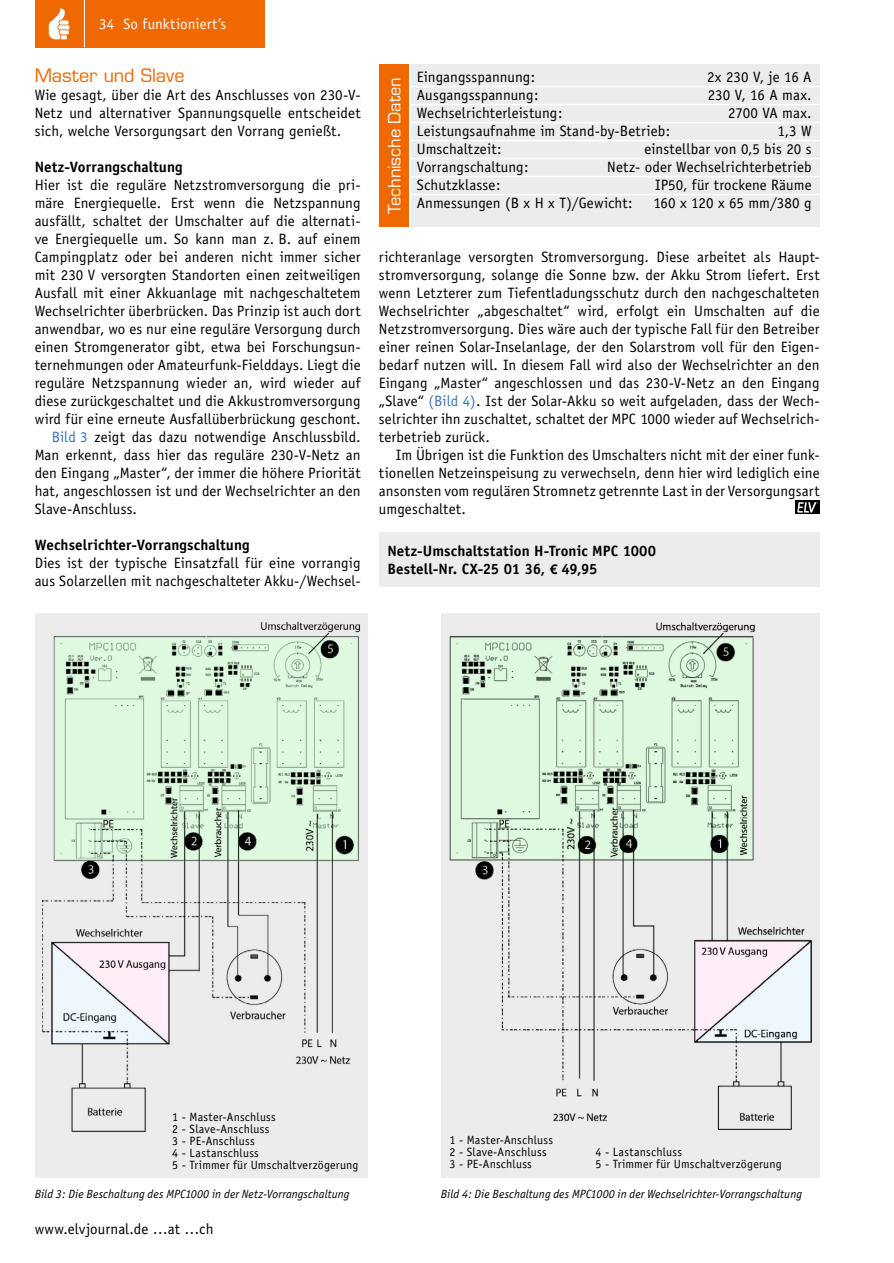
<style>
.page{position:relative;width:894px;height:1263px;background:#fff}
.page>*{position:absolute;margin:0;border:0;box-sizing:border-box;transform-origin:0 0}
.Subhead_5{font:18px "Eurostile";letter-spacing:-.005em;color:#ef6800}
.Technische_Daten_Nam{font:16.5px "Eurostile";letter-spacing:-.005em;color:#fff}
.Fließtext_Neuer_Absa{font:15px/18px "Officina Sans";letter-spacing:.005em;color:#000;text-align:justify}
.Fließtext_Neue_Zeile{font:15px/18px "Officina Sans";letter-spacing:.005em;color:#000;text-align:justify}
.Technische_Daten_Tex{font:15px "Officina Sans";letter-spacing:.005em;color:#000}
.Fließtext_Neuer_Absa-2{font:700 15px "Officina Sans";letter-spacing:.01em;color:#000}
.t1{font:15px "Officina Sans";letter-spacing:.005em;color:#fff}
.Fließtext_Neuer_Absa-3{font:12px "Officina Sans";letter-spacing:.015em;color:#000}
.Bildunterschrift{font:italic 12px "Officina Sans";letter-spacing:.005em;color:#000}
.s1{color:#3a72b8}
.s2{font-family:"Helvetica Neue LT";font-size:13.5px}
</style>
<div class="page">
<div style="left:35px;top:1px;width:229px;height:46px;background:#ef6800"></div>
<hr style="left:84px;top:1px;width:1px;height:46px;background:#fff">
<svg style="left:49px;top:8px;width:20px;height:31px"></svg>
<div style="left:35px;top:613px;width:332px;height:565px;background:#ececec"></div>
<div style="left:441px;top:613px;width:378px;height:565px;background:#ececec"></div>
<div style="left:411px;top:64px;width:408px;height:162px;background:#ececec"></div>
<div style="left:379px;top:64px;width:29px;height:162px;background:#ef6800"></div>
<hr style="left:411px;top:86px;width:408px;height:1px;background:#fff">
<hr style="left:411px;top:104px;width:408px;height:1px;background:#fff">
<hr style="left:411px;top:122px;width:408px;height:1px;background:#fff">
<hr style="left:411px;top:140px;width:408px;height:1px;background:#fff">
<hr style="left:411px;top:158px;width:408px;height:1px;background:#fff">
<hr style="left:411px;top:176px;width:408px;height:1px;background:#fff">
<hr style="left:411px;top:194px;width:408px;height:1px;background:#fff">
<div style="left:795px;top:500px;width:24px;height:14px;background:#000"></div>
<svg style="left:797px;top:502px;width:20px;height:11px"></svg>
<div style="left:379px;top:532px;width:440px;height:54px;background:#ececec"></div>
<img style="left:43px;top:621px;width:317px;height:511px">
<img style="left:449px;top:622px;width:363px;height:508px">
<p class="t1" style="left:99px;top:15px;width:129px">34 So funktioniert’s</p>
<p class="Subhead_5" style="left:35px;top:65px;width:151px">Master und Slave</p>
<p class="Fließtext_Neuer_Absa" style="left:35px;top:86px;width:327px">Wie gesagt, über die Art des Anschlusses von 230-V-Netz und alternativer Spannungsquelle entscheidet sich, welche Versorgungsart den Vorrang genießt.</p>
<p class="Fließtext_Neuer_Absa-2" style="left:35px;top:158px;width:150px">Netz-Vorrangschaltung</p>
<p class="Fließtext_Neuer_Absa" style="left:35px;top:176px;width:327px">Hier ist die reguläre Netzstromversorgung die pri&shy;märe Energiequelle. Erst wenn die Netzspannung ausfällt, schaltet der Umschalter auf die alternati&shy;ve Energiequelle um. So kann man z. B. auf einem Campingplatz oder bei anderen nicht immer sicher mit 230 V versorgten Standorten einen zeitweiligen Ausfall mit einer Akkuanlage mit nachgeschaltetem Wechselrichter überbrücken. Das Prinzip ist auch dort anwendbar, wo es nur eine reguläre Versorgung durch einen Stromgenerator gibt, etwa bei Forschungsun&shy;ternehmungen oder Amateurfunk-Fielddays. Liegt die reguläre Netzspannung wieder an, wird wieder auf diese zurückgeschaltet und die Akkustromversorgung wird für eine erneute Ausfallüberbrückung geschont.</p>
<p class="Fließtext_Neue_Zeile" style="left:35px;top:428px;width:327px;text-indent:17px"><span class="s1">Bild 3</span> zeigt das dazu notwendige Anschlussbild.<br>Man erkennt, dass hier das reguläre 230-V-Netz an den Eingang „Master“, der immer die höhere Priorität hat, angeschlossen ist und der Wechselrichter an den Slave-Anschluss.</p>
<p class="Fließtext_Neuer_Absa-2" style="left:35px;top:536px;width:217px">Wechselrichter-Vorrangschaltung</p>
<p class="Fließtext_Neuer_Absa" style="left:35px;top:554px;width:327px">Dies ist der typische Einsatzfall für eine vorrangig aus Solarzellen mit nachgeschalteter Akku-/Wechsel-</p>
<p class="Technische_Daten_Tex" style="left:417px;top:69px;width:120px">Eingangsspannung:</p>
<p class="Technische_Daten_Tex" style="left:707px;top:69px;width:106px">2x 230 V, je 16 A</p>
<p class="Technische_Daten_Tex" style="left:417px;top:87px;width:123px">Ausgangsspannung:</p>
<p class="Technische_Daten_Tex" style="left:707px;top:87px;width:105px">230 V, 16 A max.</p>
<p class="Technische_Daten_Tex" style="left:417px;top:105px;width:147px">Wechselrichterleistung:</p>
<p class="Technische_Daten_Tex" style="left:728px;top:105px;width:85px">2700 VA max.</p>
<p class="Technische_Daten_Tex" style="left:417px;top:123px;width:255px">Leistungsaufnahme im Stand-by-Betrieb:</p>
<p class="Technische_Daten_Tex" style="left:777px;top:123px;width:35px">1,3 W</p>
<p class="Technische_Daten_Tex" style="left:417px;top:141px;width:86px">Umschaltzeit:</p>
<p class="Technische_Daten_Tex" style="left:644px;top:141px;width:169px">einstellbar von 0,5 bis 20 s</p>
<p class="Technische_Daten_Tex" style="left:417px;top:159px;width:113px">Vorrangschaltung:</p>
<p class="Technische_Daten_Tex" style="left:607px;top:159px;width:206px">Netz- oder Wechselrichterbetrieb</p>
<p class="Technische_Daten_Tex" style="left:417px;top:177px;width:85px">Schutzklasse:</p>
<p class="Technische_Daten_Tex" style="left:655px;top:177px;width:158px">IP50, für trockene Räume</p>
<p class="Technische_Daten_Tex" style="left:417px;top:195px;width:217px">Anmessungen (B x H x T)/Gewicht:</p>
<p class="Technische_Daten_Tex" style="left:653px;top:195px;width:160px">160 x 120 x 65 mm/380 g</p>
<p class="Technische_Daten_Nam" style="left:384px;top:214px;width:138px;rotate:-90deg">Technische Daten</p>
<p class="Fließtext_Neuer_Absa" style="left:379px;top:248px;width:442px">richteranlage versorgten Stromversorgung. Diese arbeitet als Haupt&shy;stromversorgung, solange die Sonne bzw. der Akku Strom liefert. Erst wenn Letzterer zum Tiefentladungsschutz durch den nachgeschalteten Wechselrichter „abgeschaltet“ wird, erfolgt ein Umschalten auf die Netzstromversorgung. Dies wäre auch der typische Fall für den Betreiber einer reinen Solar-Inselanlage, der den Solarstrom voll für den Eigen&shy;bedarf nutzen will. In diesem Fall wird also der Wechselrichter an den Eingang „Master“ angeschlossen und das 230-V-Netz an den Eingang „Slave“ <span class="s1">(Bild 4)</span>. Ist der Solar-Akku so weit aufgeladen, dass der Wech&shy;selrichter ihn zuschaltet, schaltet der MPC 1000 wieder auf Wechselrich&shy;terbetrieb zurück.</p>
<p class="Fließtext_Neue_Zeile" style="left:379px;top:446px;width:442px;text-indent:17px">Im Übrigen ist die Funktion des Umschalters nicht mit der einer funk&shy;tionellen Netzeinspeisung zu verwechseln, denn hier wird lediglich eine ansonsten vom regulären Stromnetz getrennte Last in der Versorgungsart umgeschaltet.</p>
<p class="Fließtext_Neuer_Absa-2" style="left:387px;top:542px;width:270px">Netz-Umschaltstation H-Tronic MPC 1000</p>
<p class="Fließtext_Neuer_Absa-2" style="left:387px;top:560px;width:212px">Bestell-Nr. CX-25 01 36, <span class="s2">€</span> 49,95</p>
<p class="Fließtext_Neuer_Absa-3" style="left:172px;top:1110px;width:105px">1 - Master-Anschluss</p>
<p class="Fließtext_Neuer_Absa-3" style="left:172px;top:1122px;width:99px">2 - Slave-Anschluss</p>
<p class="Fließtext_Neuer_Absa-3" style="left:172px;top:1134px;width:84px">3 - PE-Anschluss</p>
<p class="Fließtext_Neuer_Absa-3" style="left:172px;top:1146px;width:88px">4 - Lastanschluss</p>
<p class="Fließtext_Neuer_Absa-3" style="left:172px;top:1158px;width:188px">5 - Trimmer für Umschaltverzögerung</p>
<p class="Fließtext_Neuer_Absa-3" style="left:449px;top:1133px;width:105px">1 - Master-Anschluss</p>
<p class="Fließtext_Neuer_Absa-3" style="left:449px;top:1145px;width:99px">2 - Slave-Anschluss</p>
<p class="Fließtext_Neuer_Absa-3" style="left:449px;top:1157px;width:84px">3 - PE-Anschluss</p>
<p class="Fließtext_Neuer_Absa-3" style="left:595px;top:1145px;width:88px">4 - Lastanschluss</p>
<p class="Fließtext_Neuer_Absa-3" style="left:595px;top:1157px;width:188px">5 - Trimmer für Umschaltverzögerung</p>
<p class="Bildunterschrift" style="left:35px;top:1187px;width:316px">Bild 3: Die Beschaltung des MPC1000 in der Netz-Vorrangschaltung</p>
<p class="Bildunterschrift" style="left:441px;top:1187px;width:362px">Bild 4: Die Beschaltung des MPC1000 in der Wechselrichter-Vorrangschaltung</p>
<p class="Fließtext_Neuer_Absa" style="left:35px;top:1220px;width:180px">www.elvjournal.de …at …ch</p>
</div>
